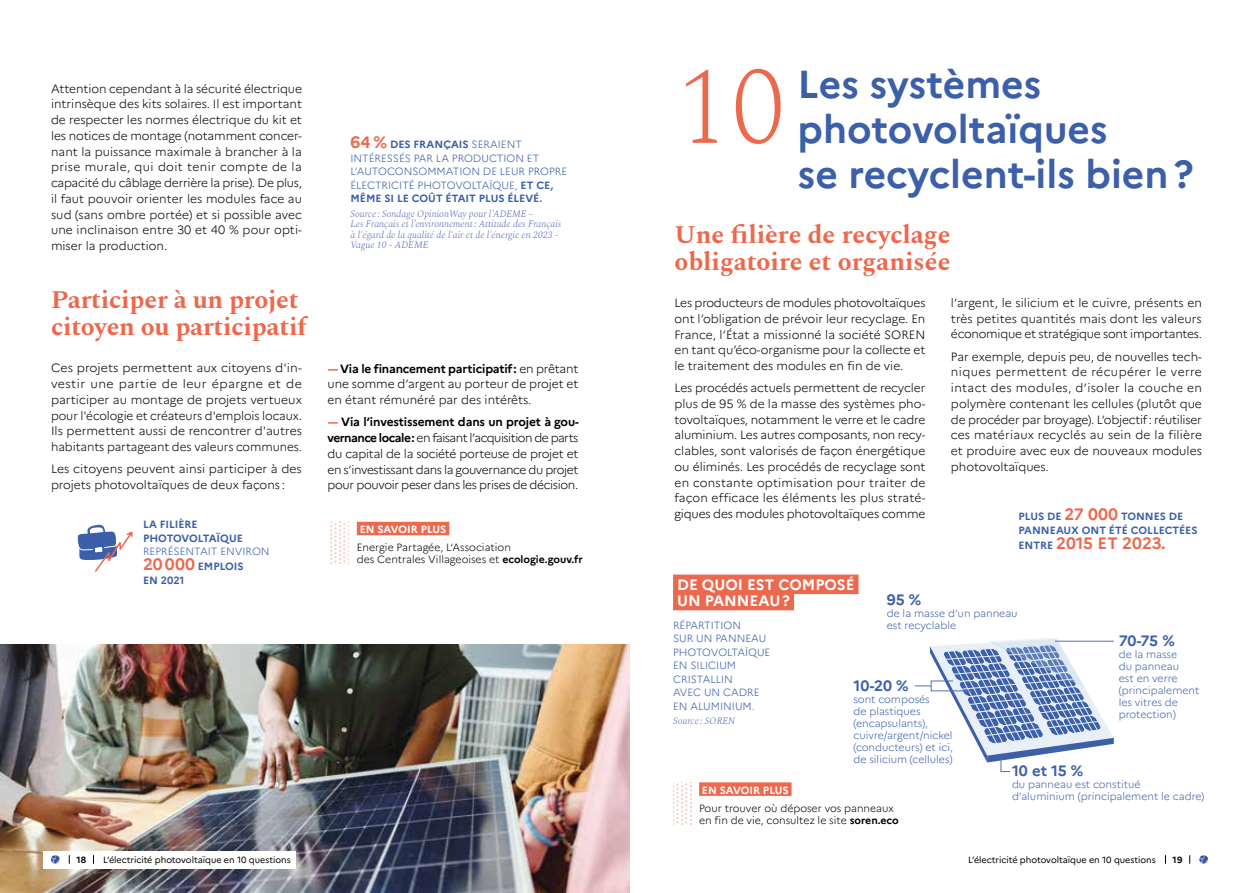
<style>
.page{position:relative;width:1259px;height:893px;background:#fff}
.page>*{position:absolute;margin:0;border:0;box-sizing:border-box;transform-origin:0 0}
.t1{font:200 110.55px "Spectral";color:#ed694e}
.t2{font:700 39px/45px "Marianne";color:#3b5fa9}
.t3{font:700 25.5px/27px "Spectral";letter-spacing:-.005em;color:#ed694e}
.t4{font:700 16.5px "Marianne";color:#ed694e}
.t5{font:700 15px/16.2px "Marianne";color:#fff}
.t6{font:700 15px "Marianne";color:#3b5fa9}
.t7{font:300 12px/15.8px "Marianne";letter-spacing:-.005em;color:#000;text-align:justify}
.t8{font:300 10.5px/12px "Marianne";color:#3b5fa9}
.t9{font:300 10.5px/12px "Marianne";color:#000}
.t10{font:700 10.5px/13.5px "Marianne";color:#3b5fa9}
.t11{font:700 10.5px "Marianne";color:#fff}
.t12{font:italic 300 9.75px/10.5px "Spectral";color:#5b73b7}
.t13{font:9px "Marianne";letter-spacing:-.005em;color:#000}
.t14{font:700 9px "Marianne";color:#000}
.s1{font-weight:700;font-size:16.5px;color:#ed694e}
.s2{font-weight:700}
.s3{font-weight:700;font-size:12.15px;color:#ed694e}
.s4{font-size:16.5px;color:#ed694e}
.s5{font-size:10.5px;color:#3b5fa9}
</style>
<div class="page">
<div style="left:673px;top:575px;width:185px;height:19px;background:#ed694e"></div>
<div style="left:673px;top:591px;width:121px;height:19px;background:#ed694e"></div>
<div style="left:357px;top:522px;width:92px;height:13px;background:#ed694e"></div>
<img style="left:331px;top:522px;width:18px;height:42px">
<div style="left:699px;top:782px;width:92px;height:14px;background:#ed694e"></div>
<img style="left:673px;top:782px;width:18px;height:43px">
<img style="left:0;top:644px;width:629px;height:249px">
<svg style="left:77px;top:524px;width:56px;height:48px"></svg>
<div style="left:44px;top:851px;width:252px;height:18px;background:#fff"></div>
<svg style="left:914px;top:638px;width:199px;height:134px"></svg>
<svg style="left:51px;top:855px;width:9px;height:9px"></svg>
<svg style="left:1199px;top:855px;width:9px;height:9px"></svg>
<p class="t7" style="left:51px;top:80px;width:252px">Attention cependant à la sécurité électrique intrinsèque des kits solaires. Il est important de respecter les normes électrique du kit et les notices de montage (notamment concer&shy;nant la puissance maximale à brancher à la prise murale, qui doit tenir compte de la capacité du câblage derrière la prise). De plus, il faut pouvoir orienter les modules face au sud (sans ombre portée) et si possible avec une inclinaison entre 30 et 40 % pour opti&shy;miser la production.</p>
<h3 class="t3" style="left:51px;top:287px;width:257px">Participer à un projet citoyen ou participatif</h3>
<p class="t7" style="left:51px;top:359px;width:252px">Ces projets permettent aux citoyens d'in&shy;vestir une partie de leur épargne et de participer au montage de projets vertueux pour l'écologie et créateurs d'emplois locaux.<br>Ils permettent aussi de rencontrer d'autres habitants partageant des valeurs communes.</p>
<p class="t7" style="left:51px;top:460px;width:252px">Les citoyens peuvent ainsi participer à des projets photovoltaïques de deux façons :</p>
<p class="t10" style="left:143px;top:517px;width:101px">LA FILIÈRE<br>PHOTOVOLTAÏQUE</p>
<p class="t8" style="left:143px;top:543px;width:128px;line-height:15px">REPRÉSENTAIT ENVIRON<br><span class="s1">20000</span> <span class="s2">EMPLOIS</span></p>
<p class="t10" style="left:143px;top:573px;width:43px">EN 2021</p>
<p class="t8" style="left:350px;top:137px;width:218px;line-height:13.5px"><span class="s1">64 %</span> <span class="s2">DES FRANÇAIS</span> SERAIENT<br>INTÉRESSÉS PAR LA PRODUCTION ET<br>L’AUTOCONSOMMATION DE LEUR PROPRE<br>ÉLECTRICITÉ PHOTOVOLTAÏQUE, <span class="s2">ET CE,<br>MÊME SI LE COÛT ÉTAIT PLUS ÉLEVÉ.</span></p>
<p class="t12" style="left:350px;top:209px;width:212px">Source : Sondage OpinionWay pour l’ADEME -<br>Les Français et l’environnement : Attitude des Français à l'égard de la qualité de l'air et de l'énergie en 2023 - Vague 10 - ADEME</p>
<p class="t7" style="left:327px;top:359px;width:252px"><span class="s3">-</span><span class="s2">Via le financement participatif:</span> en prêtant une somme d’argent au porteur de projet et en étant rémunéré par des intérêts.</p>
<p class="t7" style="left:327px;top:413px;width:253px"><span class="s3">-</span><span class="s2">Via l’investissement dans un projet à gou&shy;vernance locale:</span> en faisant l’acquisition de parts du capital de la société porteuse de projet et en s’investissant dans la gouvernance du projet pour pouvoir peser dans les prises de décision.</p>
<p class="t11" style="left:360px;top:523px;width:88px">EN SAVOIR PLUS</p>
<p class="t9" style="left:357px;top:541px;width:227px">Energie Partagée, L’Association<br>des Centrales Villageoises et <span class="s2">ecologie.gouv.fr</span></p>
<h1 class="t1" style="left:675px;top:26px;width:112px">10</h1>
<h2 class="t2" style="left:797px;top:62px;width:397px">Les systèmes photovoltaïques<br>se recyclent-ils bien?</h2>
<h3 class="t3" style="left:674px;top:222px;width:277px">Une filière de recyclage obligatoire et organisée</h3>
<p class="t7" style="left:674px;top:294px;width:252px">Les producteurs de modules photovoltaïques ont l’obligation de prévoir leur recyclage. En France, l’État a missionné la société SOREN en tant qu’éco-organisme pour la collecte et le traitement des modules en fin de vie.</p>
<p class="t7" style="left:674px;top:379px;width:252px">Les procédés actuels permettent de recycler plus de 95 % de la masse des systèmes pho&shy;tovoltaïques, notamment le verre et le cadre aluminium. Les autres composants, non recy&shy;clables, sont valorisés de façon énergétique ou éliminés. Les procédés de recyclage sont en constante optimisation pour traiter de façon efficace les éléments les plus straté&shy;giques des modules photovoltaïques comme</p>
<p class="t7" style="left:951px;top:294px;width:252px">l’argent, le silicium et le cuivre, présents en très petites quantités mais dont les valeurs économique et stratégique sont importantes.</p>
<p class="t7" style="left:951px;top:348px;width:252px">Par exemple, depuis peu, de nouvelles tech&shy;niques permettent de récupérer le verre intact des modules, d’isoler la couche en polymère contenant les cellules (plutôt que de procéder par broyage). L’objectif : réutiliser ces matériaux recyclés au sein de la filière et produire avec eux de nouveaux modules photovoltaïques.</p>
<p class="t10" style="left:1018px;top:510px;width:181px">PLUS DE <span class="s4">27 000</span> TONNES DE<br>PANNEAUX ONT ÉTÉ COLLECTÉES</p>
<h3 class="t4" style="left:1018px;top:533px;width:149px"><span class="s5">ENTRE</span> 2015 ET 2023.</h3>
<p class="t5" style="left:677px;top:576px;width:179px">DE QUOI EST COMPOSÉ<br>UN PANNEAU?</p>
<p class="t6" style="left:886px;top:588px;width:36px">95 %</p>
<p class="t8" style="left:886px;top:607px;width:132px">de la masse d’un panneau est recyclable</p>
<p class="t8" style="left:673px;top:617px;width:99px;line-height:13.5px">RÉPARTITION<br>SUR UN PANNEAU<br>PHOTOVOLTAÏQUE<br>EN SILICIUM<br>CRISTALLIN<br>AVEC UN CADRE<br>EN ALUMINIUM.</p>
<p class="t12" style="left:673px;top:716px;width:64px">Source : SOREN</p>
<p class="t6" style="left:1118px;top:629px;width:58px">70-75 %</p>
<p class="t8" style="left:1118px;top:648px;width:82px">de la masse<br>du panneau<br>est en verre (principalement les vitres de protection)</p>
<p class="t6" style="left:853px;top:674px;width:57px">10-20 %</p>
<p class="t8" style="left:853px;top:693px;width:101px">sont composés<br>de plastiques (encapsulants), cuivre/argent/nickel (conducteurs) et ici, de silicium (cellules)</p>
<p class="t6" style="left:1012px;top:759px;width:73px">10 et 15 %</p>
<p class="t8" style="left:1012px;top:777px;width:194px">du panneau est constitué d’aluminium (principalement le cadre)</p>
<p class="t11" style="left:702px;top:783px;width:88px">EN SAVOIR PLUS</p>
<p class="t9" style="left:699px;top:801px;width:201px">Pour trouver où déposer vos panneaux en fin de vie, consultez le site <span class="s2">soren.eco</span></p>
<p class="t14" style="left:76px;top:854px;width:11px">18</p>
<p class="t13" style="left:103px;top:854px;width:189px">L’électricité photovoltaïque en 10 questions</p>
<p class="t13" style="left:968px;top:854px;width:189px">L’électricité photovoltaïque en 10 questions</p>
<p class="t14" style="left:1172px;top:854px;width:12px">19</p>
</div>
